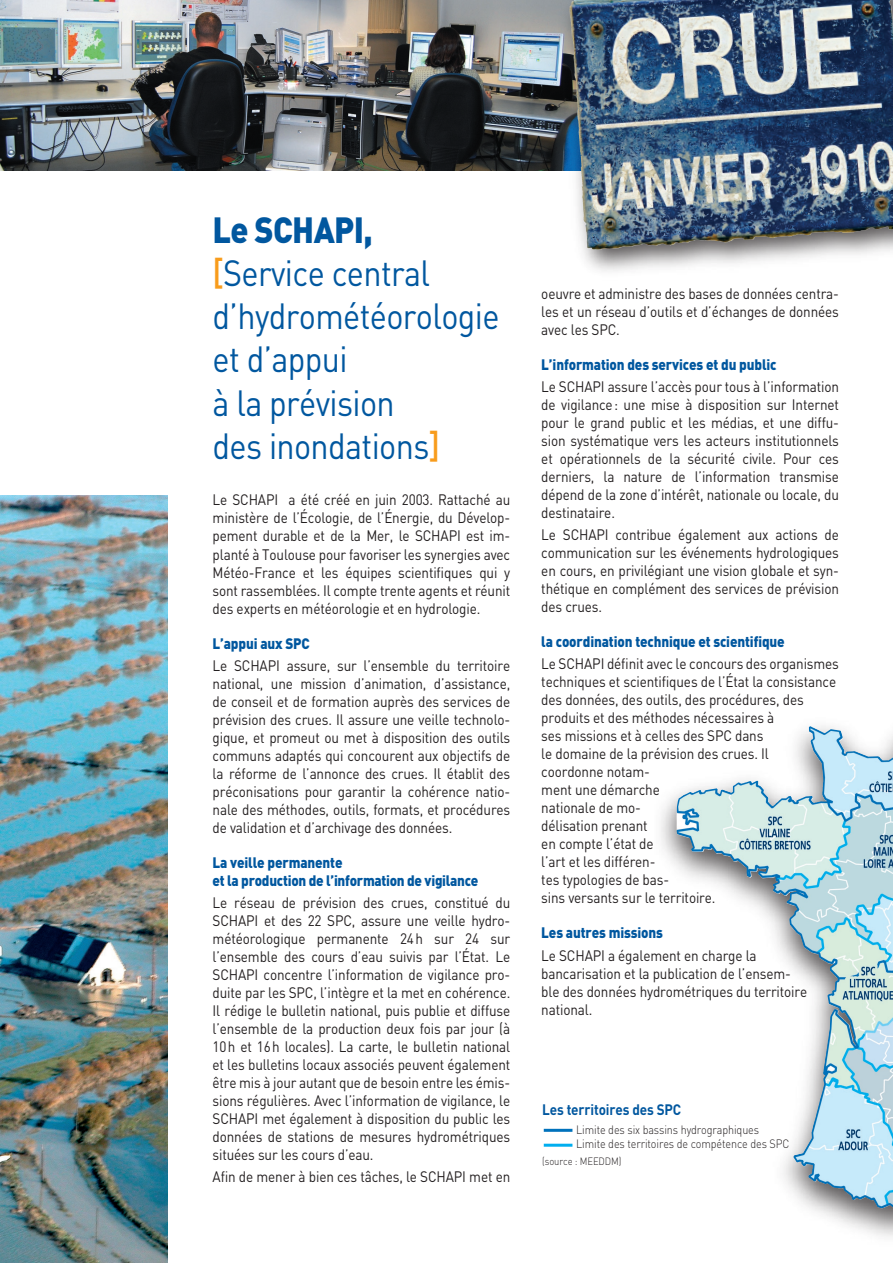
<style>
.page{position:relative;width:893px;height:1263px;background:#fff}
.page>*{position:absolute;margin:0;border:0;box-sizing:border-box;transform-origin:0 0}
.Titres_11{font:36px/43.2px "DIN";letter-spacing:-.02em;color:#01579f;scale:.9 1}
.texte{font:15px/18px "DIN";letter-spacing:-.01em;color:#231f20;text-align:justify;scale:.9 1}
.Titres_11-2{font:900 15px/18px "DIN";letter-spacing:-.01em;color:#01579f;scale:.9 1}
.Titres_11-3{font:700 15px "DIN";letter-spacing:-.01em;color:#01579f;scale:.9 1}
.texte-2{font:300 12px/14.4px "DIN";letter-spacing:-.01em;color:#231f20;scale:.9 1}
.texte-3{font:300 10.5px "DIN";letter-spacing:-.01em;color:#231f20;scale:.9 1}
.s1{font-weight:900}
.s2{font-weight:500;color:#f89c1c}
</style>
<div class="page">
<img style="left:0;top:0;width:555px;height:170px">
<img style="left:0;top:495px;width:168px;height:768px">
<div style="left:654px;top:631px;width:239px;height:632px;background:#231f20;opacity:.75"></div>
<div style="left:555px;top:0;width:338px;height:280px;background:#231f20;opacity:.75"></div>
<hr style="left:544px;top:1129px;width:28px;height:3px;background:#0072bc">
<hr style="left:544px;top:1144px;width:28px;height:3px;background:#00aeef">
<p class="Titres_11" style="left:213px;top:207px;width:320px"><span class="s1">Le SCHAPI,<br></span><span class="s2">[</span>Service central d’hydrométéorologie et d’appui<br>à la prévision<br>des inondations<span class="s2">]</span></p>
<p class="texte" style="left:213px;top:491px;width:332px">Le SCHAPI a été créé en juin 2003. Rattaché au ministère de l’Écologie, de l’Énergie, du Dévelop&shy;pement durable et de la Mer, le SCHAPI est im&shy;planté à Toulouse pour favoriser les synergies avec Météo-France et les équipes scientifiques qui y sont rassemblées. Il compte trente agents et réunit des experts en météorologie et en hydrologie.</p>
<p class="Titres_11-2" style="left:213px;top:633px;width:109px">L’appui aux SPC</p>
<p class="texte" style="left:213px;top:656px;width:332px">Le SCHAPI assure, sur l’ensemble du territoire national, une mission d’animation, d’assistance, de conseil et de formation auprès des services de prévision des crues. Il assure une veille technolo&shy;gique, et promeut ou met à disposition des outils communs adaptés qui concourent aux objectifs de la réforme de l’annonce des crues. Il établit des préconisations pour garantir la cohérence natio&shy;nale des méthodes, outils, formats, et procédures de validation et d’archivage des données.</p>
<p class="Titres_11-2" style="left:213px;top:852px;width:297px">La veille permanente<br>et la production de l’information de vigilance</p>
<p class="texte" style="left:213px;top:893px;width:332px">Le réseau de prévision des crues, constitué du SCHAPI et des 22 SPC, assure une veille hydro&shy;météorologique permanente 24 h sur 24 sur l’ensemble des cours d’eau suivis par l’État. Le SCHAPI concentre l’information de vigilance pro&shy;duite par les SPC, l’intègre et la met en cohérence.<br>Il rédige le bulletin national, puis publie et diffuse l’ensemble de la production deux fois par jour (à 10 h et 16 h locales). La carte, le bulletin national et les bulletins locaux associés peuvent également être mis à jour autant que de besoin entre les émis&shy;sions régulières. Avec l’information de vigilance, le SCHAPI met également à disposition du public les données de stations de mesures hydrométriques situées sur les cours d’eau.</p>
<p class="texte" style="left:213px;top:1168px;width:332px">Afin de mener à bien ces tâches, le SCHAPI met en</p>
<p class="texte" style="left:541px;top:284px;width:332px">oeuvre et administre des bases de données centra&shy;les et un réseau d’outils et d’échanges de données avec les SPC.</p>
<p class="Titres_11-2" style="left:541px;top:354px;width:263px">L’information des services et du public</p>
<p class="texte" style="left:541px;top:377px;width:332px">Le SCHAPI assure l’accès pour tous à l’information de vigilance : une mise à disposition sur Internet pour le grand public et les médias, et une diffu&shy;sion systématique vers les acteurs institutionnels et opérationnels de la sécurité civile. Pour ces derniers, la nature de l’information transmise dépend de la zone d’intérêt, nationale ou locale, du destinataire.</p>
<p class="texte" style="left:541px;top:525px;width:332px">Le SCHAPI contribue également aux actions de communication sur les événements hydrologiques en cours, en privilégiant une vision globale et syn&shy;thétique en complément des services de prévision des crues.</p>
<p class="Titres_11-2" style="left:541px;top:632px;width:272px">la coordination technique et scientifique</p>
<p class="texte" style="left:541px;top:655px;width:332px">Le SCHAPI définit avec le concours des organismes techniques et scientifiques de l’État la consistance</p>
<p class="texte" style="left:541px;top:691px;width:293px;text-align:left">des données, des outils, des procédures, des produits et des méthodes nécessaires à<br>ses missions et à celles des SPC dans<br>le domaine de la prévision des crues. Il coordonne notam-<br>ment une démarche<br>nationale de mo-<br>délisation prenant<br>en compte l’état de<br>l’art et les différen-<br>tes typologies de bas-<br>sins versants sur le territoire.</p>
<p class="Titres_11-2" style="left:541px;top:923px;width:137px">Les autres missions</p>
<p class="texte" style="left:541px;top:946px;width:297px;text-align:left">Le SCHAPI a également en charge la bancarisation et la publication de l’ensem&shy;ble des données hydrométriques du territoire national.</p>
<p class="Titres_11-3" style="left:542px;top:1100px;width:156px">Les territoires des SPC</p>
<p class="texte-2" style="left:576px;top:1122px;width:238px">Limite des six bassins hydrographiques<br>Limite des territoires de compétence des SPC</p>
<p class="texte-3" style="left:542px;top:1155px;width:90px">(source : MEEDDM)</p>
</div>
